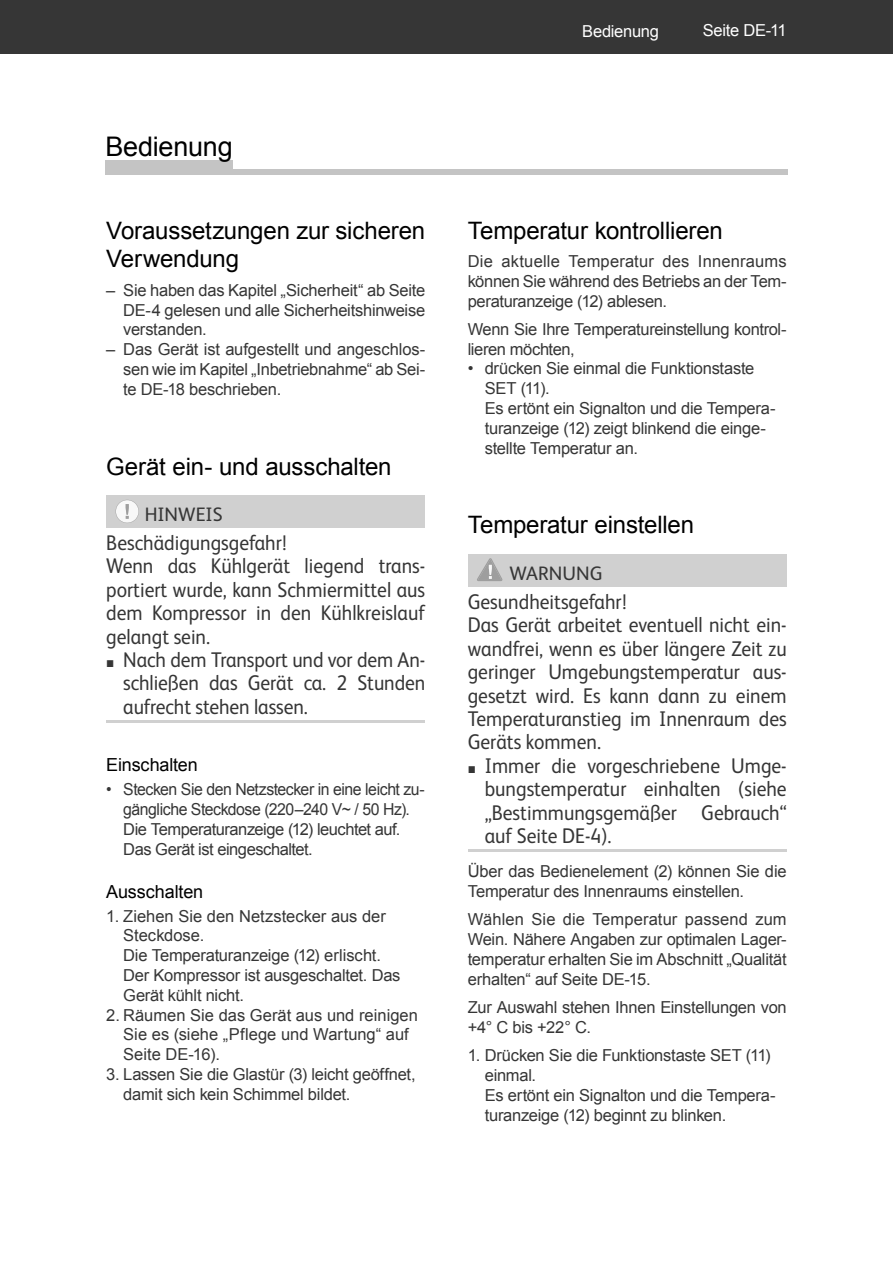
<style>
.page{position:relative;width:893px;height:1263px;background:#fff}
.page>*{position:absolute;margin:0;border:0;box-sizing:border-box;transform-origin:0 0}
.t1{font:27px "Arial";letter-spacing:-.005em;color:#000}
.t2{font:24px/28.8px "Arial";letter-spacing:-.01em;color:#000}
.t3{font:21.3px/23.4px "FS Albert";color:#363636;scale:.92 1}
.t4{font:19.5px "FS Albert";color:#363636}
.t5{font:18px "Arial";letter-spacing:-.01em;color:#000}
.t6{font:16.5px/19.8px "Arial";letter-spacing:-.015em;color:#363636}
.t7{font:16.5px/19.8px "Arial";letter-spacing:-.015em;color:#363636;scale:.96 1}
.t8{font:16.5px "Arial";letter-spacing:-.015em;color:#fff}
.s1{font-family:"Arial";font-size:14.7px}
</style>
<div class="page">
<div style="left:0;top:0;width:893px;height:54px;background:#363636"></div>
<div style="left:106px;top:495px;width:319px;height:33px;background:#d0d0d0"></div>
<hr style="left:106px;top:720px;width:319px;height:3px;background:#d0d0d0">
<svg style="left:116px;top:500px;width:23px;height:23px"></svg>
<div style="left:105px;top:161px;width:128px;height:12px;background:#c4c4c4"></div>
<div style="left:105px;top:169px;width:682px;height:6px;background:#c4c4c4"></div>
<div style="left:468px;top:554px;width:319px;height:33px;background:#d0d0d0"></div>
<hr style="left:468px;top:849px;width:319px;height:3px;background:#d0d0d0">
<svg style="left:477px;top:558px;width:25px;height:23px"></svg>
<h1 class="t1" style="left:105px;top:131px;width:129px">Bedienung</h1>
<h2 class="t2" style="left:106px;top:216px;width:320px">Voraussetzungen zur sicheren<br>Verwendung</h2>
<p class="t6" style="left:123px;top:280px;width:303px;text-align:justify;text-indent:-17px">– Sie haben das Kapitel „Sicherheit“ ab Seite DE-4 gelesen und alle Sicher heits hin weise verstanden.</p>
<p class="t6" style="left:123px;top:340px;width:303px;text-align:justify;text-indent:-17px">– Das Gerät ist aufgestellt und angeschlos&shy;sen wie im Kapitel „Inbetriebnahme“ ab Sei&shy;te DE-18 beschrieben.</p>
<h2 class="t2" style="left:106px;top:452px;width:287px">Gerät ein- und ausschalten</h2>
<p class="t4" style="left:145px;top:507px;width:79px">HINWEIS</p>
<p class="t3" style="left:106px;top:533px;width:348px">Beschädigungsgefahr!<br>Wenn das Kühlgerät liegend trans&shy;portiert wurde, kann Schmiermittel aus dem Kompressor in den Kühlkreislauf gelangt sein.</p>
<p class="t3" style="left:123px;top:650px;width:330px;text-align:justify;text-indent:-17px"><span class="s1">■</span> Nach dem Transport und vor dem An&shy;schließen das Gerät ca. 2 Stunden aufrecht stehen lassen.</p>
<p class="t5" style="left:106px;top:755px;width:93px">Einschalten</p>
<p class="t7" style="left:123px;top:780px;width:315px;text-indent:-17px">• Stecken Sie den Netzstecker in eine leicht zu&shy;gängliche Steck do se (220–240 V~ / 50 Hz).<br>Die Temperaturanzeige (12) leuchtet auf.<br>Das Gerät ist eingeschaltet.</p>
<p class="t5" style="left:106px;top:881px;width:98px">Ausschalten</p>
<p class="t6" style="left:123px;top:906px;width:279px;text-indent:-17px">1. Ziehen Sie den Netzstecker aus der<br>Steckdose.<br>Die Temperaturanzeige (12) erlischt.<br>Der Kompressor ist ausgeschaltet. Das<br>Gerät kühlt nicht.</p>
<p class="t6" style="left:123px;top:1005px;width:296px;text-indent:-17px">2. Räumen Sie das Gerät aus und reinigen<br>Sie es (siehe „Pflege und Wartung“ auf<br>Seite DE-16).</p>
<p class="t6" style="left:123px;top:1064px;width:294px;text-indent:-17px">3. Lassen Sie die Glastür (3) leicht ge öffnet, damit sich kein Schimmel bildet.</p>
<p class="t8" style="left:582px;top:22px;width:78px">Bedienung</p>
<p class="t8" style="left:703px;top:22px;width:85px">Seite DE-11</p>
<h2 class="t2" style="left:468px;top:216px;width:257px">Temperatur kontrollieren</h2>
<p class="t6" style="left:468px;top:251px;width:320px;text-align:justify">Die aktuelle Temperatur des Innenraums können Sie während des Betriebs an der Tem&shy;peraturanzeige (12) ablesen.</p>
<p class="t6" style="left:468px;top:319px;width:320px">Wenn Sie Ihre Temperatureinstellung kontrol&shy;lieren möchten,</p>
<p class="t6" style="left:485px;top:359px;width:292px;text-indent:-17px">• drücken Sie einmal die Funktionstaste<br>SET (11).<br>Es ertönt ein Signalton und die Tempera&shy;turanzeige (12) zeigt blinkend die einge&shy;stellte Temperatur an.</p>
<h2 class="t2" style="left:468px;top:511px;width:228px">Temperatur einstellen</h2>
<p class="t4" style="left:509px;top:566px;width:95px">WARNUNG</p>
<p class="t3" style="left:468px;top:592px;width:348px">Gesundheitsgefahr!<br>Das Gerät arbeitet eventuell nicht ein&shy;wandfrei, wenn es über längere Zeit zu geringer Umgebungs tem pe ratur aus&shy;gesetzt wird. Es kann dann zu einem<br>Temperaturanstieg im Innenraum des<br>Geräts kommen.</p>
<p class="t3" style="left:485px;top:755px;width:330px;text-align:justify;text-indent:-17px"><span class="s1">■</span> Immer die vorgeschriebene Um ge&shy;bungs temperatur einhalten (siehe „Bestimmungsgemäßer Gebrauch“ auf Seite DE-4).</p>
<p class="t6" style="left:468px;top:862px;width:320px">Über das Bedienelement (2) können Sie die<br>Temperatur des Innenraums einstellen.</p>
<p class="t6" style="left:468px;top:910px;width:320px;text-align:justify">Wählen Sie die Temperatur passend zum Wein. Nähere Angaben zur optimalen Lager&shy;temperatur erhalten Sie im Abschnitt „Qualität erhalten“ auf Seite DE-15.</p>
<p class="t6" style="left:468px;top:997px;width:320px">Zur Auswahl stehen Ihnen Einstellungen von +4° C bis +22° C.</p>
<p class="t6" style="left:485px;top:1046px;width:292px;text-indent:-17px">1. Drücken Sie die Funktionstaste SET (11) einmal.<br>Es ertönt ein Signalton und die Tempera&shy;turanzeige (12) beginnt zu blinken.</p>
</div>
